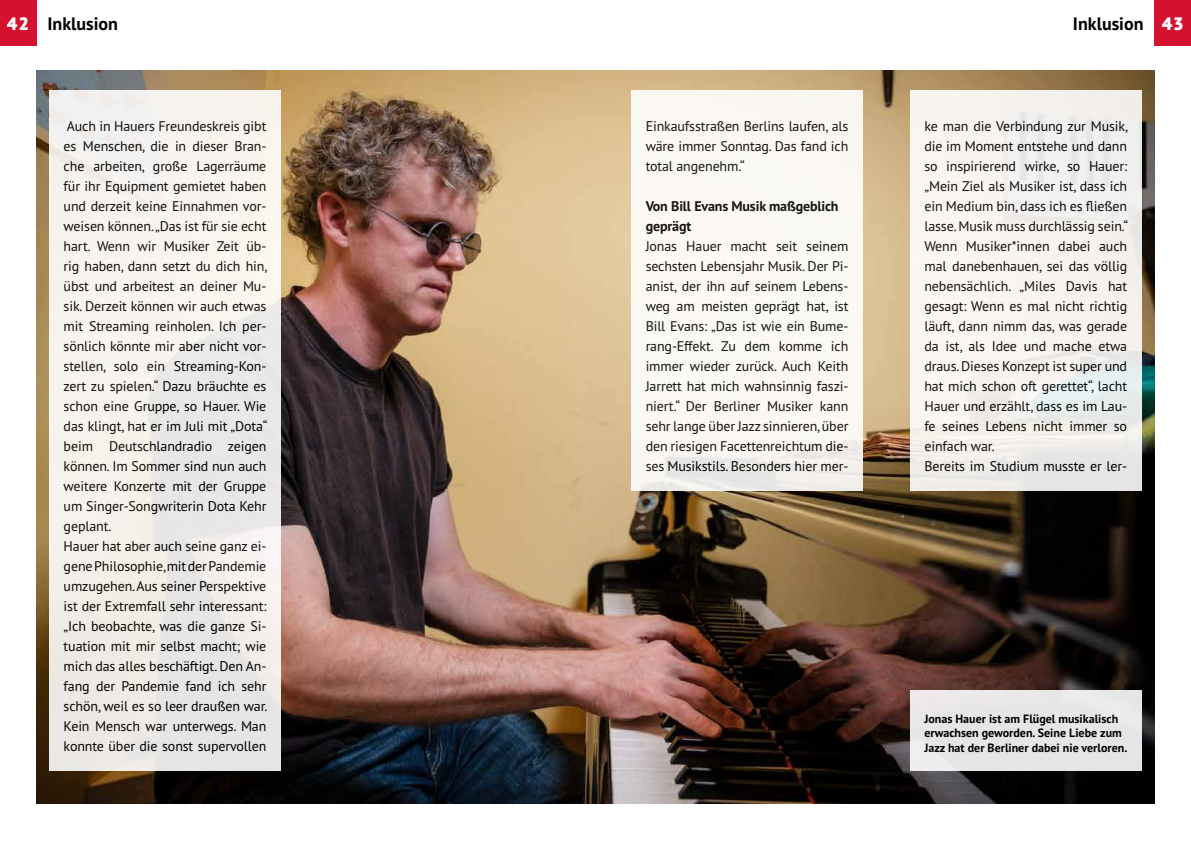
<style>
.page{position:relative;width:1191px;height:842px;background:#fff}
.page>*{position:absolute;margin:0;border:0;box-sizing:border-box;transform-origin:0 0}
.t1{font:700 18px "PT Sans Pro";color:#000}
.t2{font:14px/20px "PT Sans Pro";letter-spacing:-.01em;color:#000}
.t3{font:700 14px/20px "PT Sans Pro";letter-spacing:-.01em;color:#000}
.t4{font:700 12px/14.4px "PT Sans Pro";color:#000}
.s1{font-weight:900;color:#fff}
</style>
<div class="page">
<div style="left:0;top:0;width:36px;height:45px;background:#d51130"></div>
<div style="left:1155px;top:0;width:36px;height:45px;background:#d51130"></div>
<img style="left:36px;top:71px;width:1119px;height:733px">
<div style="left:49px;top:91px;width:231px;height:680px;background:linear-gradient(to right,#f3f1eb,#eeeceb)"></div>
<div style="left:631px;top:91px;width:231px;height:400px;background:#fbf9f4"></div>
<div style="left:910px;top:691px;width:231px;height:80px;background:#e5e5e5"></div>
<div style="left:910px;top:91px;width:231px;height:400px;background:linear-gradient(to right,#faf6f1,#ededeb)"></div>
<p class="t1" style="left:7px;top:11px;width:113px"><span class="s1">42</span> Inklusion</p>
<p class="t1" style="left:1073px;top:11px;width:113px">Inklusion <span class="s1">43</span></p>
<p class="t2" style="left:64px;top:116px;width:205px">Auch in Hauers Freundeskreis gibt es Menschen, die in dieser Bran&shy;che arbeiten, große Lagerräume für ihr Equipment gemietet haben und derzeit keine Einnahmen vor&shy;weisen können. „Das ist für sie echt hart. Wenn wir Musiker Zeit üb&shy;rig haben, dann setzt du dich hin, übst und arbeitest an deiner Mu&shy;sik. Derzeit können wir auch etwas mit Streaming reinholen. Ich per&shy;sönlich könnte mir aber nicht vor&shy;stellen, solo ein Streaming-Kon&shy;zert zu spielen.“ Dazu bräuchte es schon eine Gruppe, so Hauer. Wie das klingt, hat er im Juli mit „Dota“ beim Deutschlandradio zeigen können. Im Sommer sind nun auch weitere Konzerte mit der Gruppe um Singer-Songwriterin Dota Kehr geplant.<br>Hauer hat aber auch seine ganz ei&shy;gene Philosophie,mit der Pandemie umzugehen. Aus seiner Perspektive ist der Extremfall sehr interessant: „Ich beobachte, was die ganze Si&shy;tuation mit mir selbst macht; wie mich das alles beschäftigt. Den An&shy;fang der Pandemie fand ich sehr schön, weil es so leer draußen war.<br>Kein Mensch war unterwegs. Man konnte über die sonst supervollen</p>
<p class="t2" style="left:645px;top:116px;width:204px;text-align:justify">Einkaufsstraßen Berlins laufen, als wäre immer Sonntag. Das fand ich total angenehm.“</p>
<p class="t3" style="left:645px;top:196px;width:194px">Von Bill Evans Musik maßgeblich geprägt</p>
<p class="t2" style="left:645px;top:236px;width:204px;text-align:justify">Jonas Hauer macht seit seinem sechsten Lebensjahr Musik. Der Pi&shy;anist, der ihn auf seinem Lebens&shy;weg am meisten geprägt hat, ist Bill Evans: „Das ist wie ein Bume&shy;rang-Effekt. Zu dem komme ich immer wieder zurück. Auch Keith Jarrett hat mich wahnsinnig faszi&shy;niert.“ Der Berliner Musiker kann sehr lange über Jazz sinnieren, über den riesigen Facettenreichtum die&shy;ses Musikstils. Besonders hier mer-</p>
<p class="t2" style="left:924px;top:116px;width:205px">ke man die Verbindung zur Musik, die im Moment entstehe und dann so inspirierend wirke, so Hauer: „Mein Ziel als Musiker ist, dass ich ein Medium bin, dass ich es fließen lasse. Musik muss durchlässig sein.“<br>Wenn Musiker*innen dabei auch mal danebenhauen, sei das völlig nebensächlich. „Miles Davis hat gesagt: Wenn es mal nicht richtig läuft, dann nimm das, was gerade da ist, als Idee und mache etwa draus. Dieses Konzept ist super und hat mich schon oft gerettet“, lacht<br>Hauer und erzählt, dass es im Lau&shy;fe seines Lebens nicht immer so einfach war.<br>Bereits im Studium musste er ler-</p>
<p class="t4" style="left:924px;top:711px;width:204px">Jonas Hauer ist am Flügel musikalisch erwachsen geworden. Seine Liebe zum<br>Jazz hat der Berliner dabei nie verloren.</p>
</div>
